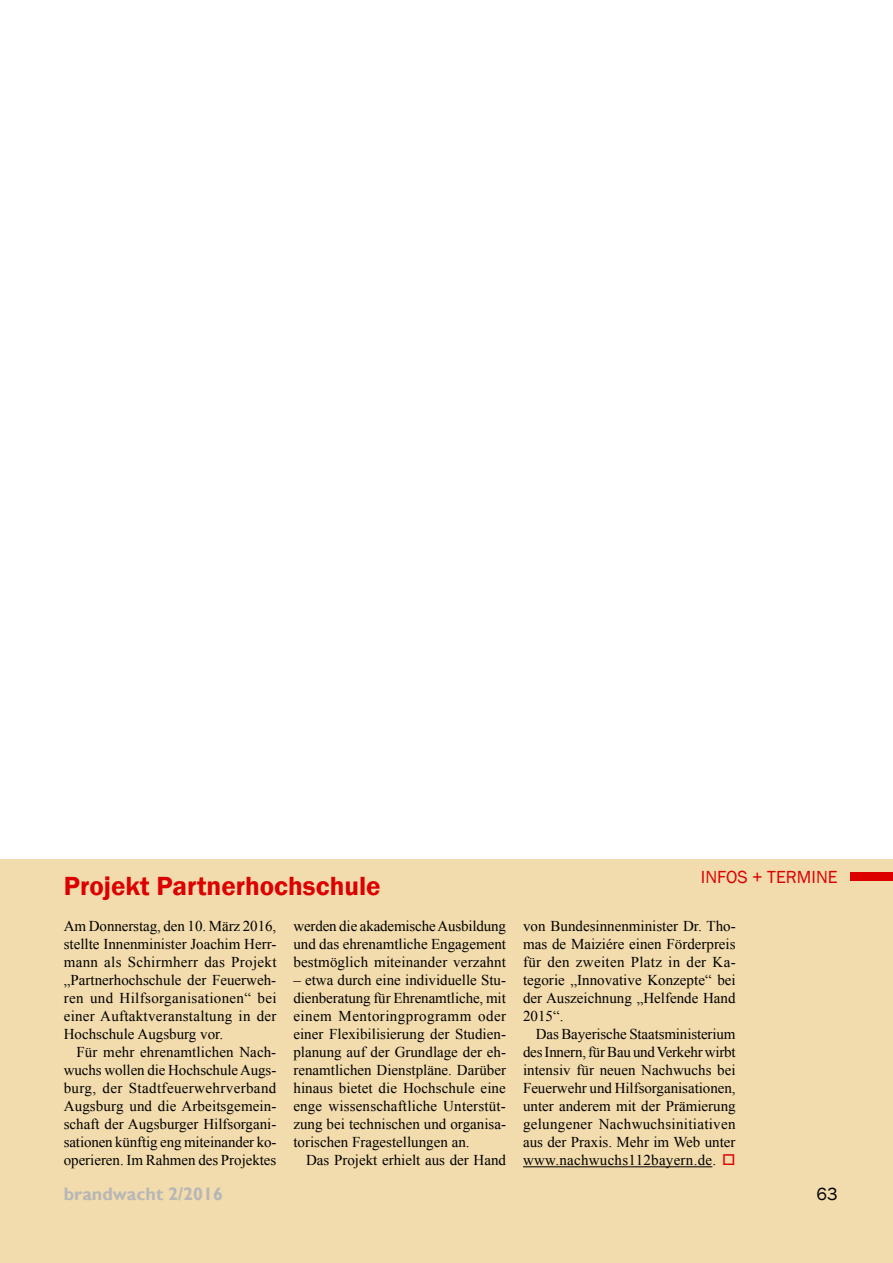
<style>
.page{position:relative;width:893px;height:1263px;background:#fff}
.page>*{position:absolute;margin:0;border:0;box-sizing:border-box;transform-origin:0 0}
.t1{font:600 27px "Franklin Gothic";color:#dc0000}
.t2{font:700 18px "Gill Sans";color:#b6b7b6}
.t3{font:18px "Franklin Gothic";color:#dc0000}
.t4{font:18px "Franklin Gothic";color:#000}
.t5{font:15px/18px "Times New Roman";color:#000;text-align:justify}
.s1{color:#dc0000}
</style>
<div class="page">
<div style="left:0;top:859px;width:893px;height:404px;background:#f2dbac"></div>
<hr style="left:523px;top:1166px;width:189px;height:1px;background:#000">
<div style="left:850px;top:873px;width:43px;height:8px;background:#dc0000"></div>
<h1 class="t1" style="left:64px;top:869px;width:318px">Projekt Partnerhochschule</h1>
<p class="t5" style="left:293px;top:917px;width:214px">werden die akademische Ausbildung und das ehrenamtliche Engagement bestmöglich miteinander verzahnt</p>
<p class="t5" style="left:293px;top:971px;width:214px">– etwa durch eine individuelle Stu&shy;dienberatung für Ehrenamtliche, mit einem Mentoringprogramm oder einer Flexibilisierung der Studien&shy;planung auf der Grundlage der eh&shy;renamtlichen Dienstpläne. Darüber hinaus bietet die Hochschule eine enge wissenschaftliche Unterstüt&shy;zung bei technischen und organisa&shy;torischen Fragestellungen an.</p>
<p class="t5" style="left:306px;top:1151px;width:201px">Das Projekt erhielt aus der Hand</p>
<p class="t5" style="left:64px;top:917px;width:214px">Am Donnerstag, den 10. März 2016, stellte Innenminister Joachim Herr&shy;mann als Schirmherr das Projekt „Partnerhochschule der Feuerweh&shy;ren und Hilfsorganisationen“ bei einer Auftaktveranstaltung in der Hochschule Augsburg vor.</p>
<p class="t5" style="left:64px;top:1043px;width:214px;text-indent:13px">Für mehr ehrenamtlichen Nach&shy;wuchs wollen die Hochschule Augs&shy;burg, der Stadtfeuerwehrverband Augsburg und die Arbeitsgemein&shy;schaft der Augsburger Hilfsorgani&shy;sationen künftig eng miteinander ko&shy;operieren. Im Rahmen des Projektes</p>
<p class="t3" style="left:701px;top:866px;width:138px">INFOS + TERMINE</p>
<p class="t5" style="left:523px;top:917px;width:214px">von Bundesinnenminister Dr. Tho&shy;mas de Maiziére einen Förderpreis für den zweiten Platz in der Ka&shy;tegorie „Innovative Konzepte“ bei der Auszeichnung „Helfende Hand 2015“.</p>
<p class="t5" style="left:523px;top:1025px;width:214px;text-indent:13px">Das Bayerische Staatsministerium des Innern, für Bau und Verkehr wirbt intensiv für neuen Nachwuchs bei Feuerwehr und Hilfsorganisationen, unter anderem mit der Prämierung gelungener Nachwuchsinitiativen aus der Praxis. Mehr im Web unter www.nachwuchs112bayern.de. <span class="s1">□</span></p>
<p class="t2" style="left:64px;top:1183px;width:161px">brandwacht 2/2016</p>
<p class="t4" style="left:817px;top:1182px;width:23px">63</p>
</div>
